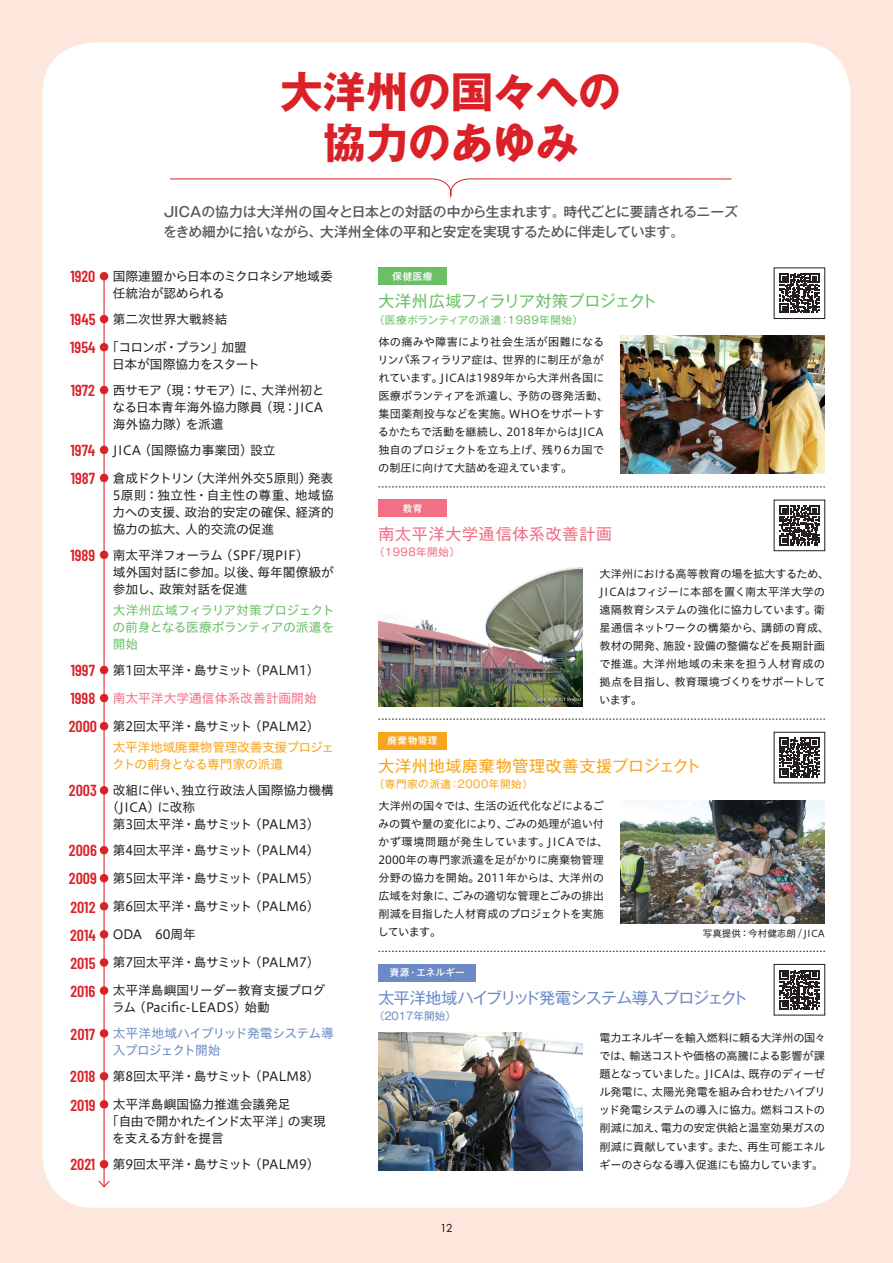
<style>
.page{position:relative;width:893px;height:1263px;background:#fde7dc}
.page>*{position:absolute;margin:0;border:0;box-sizing:border-box;transform-origin:0 0}
.t1{font:700 42.45px "Gothic MB101 Pr 6 N";color:#da2128}
.t2{font:600 15.9px "Barlow Condensed";color:#da2128}
.t3{font:15.9px "Gothic MB101 Pr 6 N";letter-spacing:-.04em;color:#6c8bc6}
.t4{font:15.9px "Gothic MB101 Pr 6 N";letter-spacing:.05em;color:#f9a51b}
.t5{font:15.9px "Gothic MB101 Pr 6 N";letter-spacing:-.005em;color:#6bc067}
.t6{font:15.9px "Gothic MB101 Pr 6 N";letter-spacing:.05em;color:#f17085}
.t7{font:500 13.8px/20.2px "Gothic MB101 Pr 6 N";letter-spacing:-.015em;color:#57585a}
.t8{font:12.75px/17px "Hiragino UD Sans Std N W4";color:#231f20}
.t9{font:12.75px/17px "Hiragino UD Sans Std N W4";letter-spacing:-.03em;color:#231f20}
.t10{font:12.75px/17px "Hiragino UD Sans Std N W4";letter-spacing:-.03em;color:#6bc067;text-align:justify}
.t11{font:12.75px/17px "Hiragino UD Sans Std N W4";letter-spacing:-.025em;color:#f9a51b}
.t12{font:12.75px/17px "Hiragino UD Sans Std N W4";letter-spacing:-.055em;color:#6c8bc6}
.t13{font:12.75px "Hiragino UD Sans Std N W4";color:#f17085}
.t14{font:12.75px "Hiragino UD Sans Std N W4";letter-spacing:-.065em;color:#231f20}
.t15{font:12.75px "Hiragino UD Sans Std N W4";letter-spacing:-.035em;color:#231f20}
.t16{font:11.1px/18px "Hiragino UD Sans Std N W4";letter-spacing:-.005em;color:#231f20}
.t17{font:10.65px "Gothic MB101 Pr 6 N";letter-spacing:.045em;color:#6bc067}
.t18{font:10.65px "Gothic MB101 Pr 6 N";letter-spacing:.05em;color:#f9a51b}
.t19{font:10.65px "Gothic MB101 Pr 6 N";letter-spacing:.05em;color:#f17085}
.t20{font:10.65px "Gothic MB101 Pr 6 N";color:#6c8bc6}
.t21{font:500 10.65px "Futura Std";color:#231f20}
.t22{font:500 9.6px "Gothic MB101 Pr 6 N";letter-spacing:.05em;color:#fff}
.t23{font:9.6px "Hiragino UD Sans Std N W4";color:#231f20}
</style>
<div class="page">
<div style="left:43px;top:43px;width:807px;height:1165px;background:#fff;border-radius:51px"></div>
<hr style="left:104px;top:274px;width:1px;height:913px;background:#da2128">
<svg style="left:98px;top:1180px;width:12px;height:8px"></svg>
<svg style="left:378px;top:487px;width:447px;height:1px"></svg>
<svg style="left:378px;top:719px;width:447px;height:1px"></svg>
<svg style="left:378px;top:951px;width:447px;height:1px"></svg>
<svg style="left:170px;top:178px;width:562px;height:21px"></svg>
<div style="left:100px;top:315px;width:8px;height:8px;background:#da2128;border-radius:50%"></div>
<div style="left:100px;top:272px;width:8px;height:8px;background:#da2128;border-radius:50%"></div>
<div style="left:100px;top:343px;width:8px;height:8px;background:#da2128;border-radius:50%"></div>
<div style="left:100px;top:386px;width:8px;height:8px;background:#da2128;border-radius:50%"></div>
<div style="left:100px;top:446px;width:8px;height:8px;background:#da2128;border-radius:50%"></div>
<div style="left:100px;top:474px;width:8px;height:8px;background:#da2128;border-radius:50%"></div>
<div style="left:100px;top:551px;width:8px;height:8px;background:#da2128;border-radius:50%"></div>
<div style="left:100px;top:666px;width:8px;height:8px;background:#da2128;border-radius:50%"></div>
<div style="left:100px;top:694px;width:8px;height:8px;background:#da2128;border-radius:50%"></div>
<div style="left:100px;top:722px;width:8px;height:8px;background:#da2128;border-radius:50%"></div>
<div style="left:100px;top:786px;width:8px;height:8px;background:#da2128;border-radius:50%"></div>
<div style="left:100px;top:846px;width:8px;height:8px;background:#da2128;border-radius:50%"></div>
<div style="left:100px;top:874px;width:8px;height:8px;background:#da2128;border-radius:50%"></div>
<div style="left:100px;top:902px;width:8px;height:8px;background:#da2128;border-radius:50%"></div>
<div style="left:100px;top:930px;width:8px;height:9px;background:#da2128;border-radius:50%"></div>
<div style="left:100px;top:958px;width:8px;height:9px;background:#da2128;border-radius:50%"></div>
<div style="left:100px;top:986px;width:8px;height:9px;background:#da2128;border-radius:50%"></div>
<div style="left:100px;top:1029px;width:8px;height:9px;background:#da2128;border-radius:50%"></div>
<div style="left:100px;top:1072px;width:8px;height:8px;background:#da2128;border-radius:50%"></div>
<div style="left:100px;top:1100px;width:8px;height:8px;background:#da2128;border-radius:50%"></div>
<div style="left:100px;top:1160px;width:8px;height:8px;background:#da2128;border-radius:50%"></div>
<img style="left:621px;top:336px;width:204px;height:138px">
<div style="left:378px;top:268px;width:68px;height:17px;background:#6bc067"></div>
<img style="left:378px;top:568px;width:205px;height:138px">
<div style="left:378px;top:500px;width:68px;height:17px;background:#f17085"></div>
<img style="left:621px;top:800px;width:204px;height:123px">
<div style="left:378px;top:732px;width:68px;height:17px;background:#f9a51b"></div>
<img style="left:378px;top:1032px;width:205px;height:138px">
<div style="left:378px;top:964px;width:98px;height:17px;background:#6c8bc6"></div>
<svg style="left:780px;top:970px;width:39px;height:39px"></svg>
<svg style="left:780px;top:738px;width:39px;height:39px"></svg>
<svg style="left:780px;top:505px;width:39px;height:40px"></svg>
<svg style="left:780px;top:273px;width:39px;height:40px"></svg>
<p class="t1" style="left:281px;top:56px;width:342px">大洋州の国々への</p>
<p class="t1" style="left:323px;top:107px;width:257px">協力のあゆみ</p>
<p class="t7" style="left:163px;top:201px;width:576px">JICAの協力は大洋州の国々と日本との対話の中から生まれます。時代ごとに要請されるニーズをきめ細かに拾いながら、大洋州全体の平和と安定を実現するために伴走しています。</p>
<p class="t2" style="left:70px;top:265px;width:27px">1920</p>
<p class="t9" style="left:113px;top:267px;width:222px">国際連盟から日本のミクロネシア地域委任統治が認められる</p>
<p class="t2" style="left:70px;top:308px;width:27px">1945</p>
<p class="t8" style="left:113px;top:310px;width:116px">第二次世界大戦終結</p>
<p class="t2" style="left:70px;top:336px;width:27px">1954</p>
<p class="t2" style="left:71px;top:379px;width:26px">1972</p>
<p class="t14" style="left:106px;top:337px;width:155px">「コロンボ・プラン」加盟　</p>
<p class="t15" style="left:112px;top:354px;width:149px">日本が国際協力をスタート</p>
<p class="t8" style="left:112px;top:381px;width:214px;text-align:justify">西サモア（現：サモア）に、大洋州初となる日本青年海外協力隊員（現：JICA海外協力隊）を派遣</p>
<p class="t2" style="left:71px;top:439px;width:26px">1974</p>
<p class="t8" style="left:113px;top:441px;width:165px">JICA（国際協力事業団）設立</p>
<p class="t8" style="left:113px;top:469px;width:222px">倉成ドクトリン（大洋州外交5原則）発表</p>
<p class="t8" style="left:112px;top:486px;width:223px;text-align:justify">5原則：独立性・自主性の尊重、地域協力への支援、政治的安定の確保、経済的協力の拡大、人的交流の促進</p>
<p class="t2" style="left:71px;top:467px;width:26px">1987</p>
<p class="t2" style="left:71px;top:544px;width:26px">1989</p>
<p class="t8" style="left:113px;top:546px;width:198px">南太平洋フォーラム（SPF/現PIF）</p>
<p class="t8" style="left:113px;top:563px;width:223px">域外国対話に参加。以後、毎年閣僚級が参加し、政策対話を促進</p>
<p class="t10" style="left:113px;top:601px;width:224px">大洋州広域フィラリア対策プロジェクトの前身となる医療ボランティアの派遣を開始</p>
<p class="t2" style="left:71px;top:659px;width:26px">1997</p>
<p class="t8" style="left:113px;top:661px;width:208px">第1回太平洋・島サミット（PALM1）</p>
<p class="t2" style="left:71px;top:687px;width:26px">1998</p>
<p class="t13" style="left:113px;top:688px;width:206px">南太平洋大学通信体系改善計画開始</p>
<p class="t8" style="left:113px;top:717px;width:208px">第2回太平洋・島サミット（PALM2）</p>
<p class="t11" style="left:112px;top:738px;width:224px">太平洋地域廃棄物管理改善支援プロジェクトの前身となる専門家の派遣</p>
<p class="t2" style="left:69px;top:715px;width:30px">2000</p>
<p class="t2" style="left:69px;top:779px;width:29px">2003</p>
<p class="t8" style="left:106px;top:781px;width:229px;text-indent:6px">改組に伴い、独立行政法人国際協力機構（JICA）に改称</p>
<p class="t8" style="left:113px;top:815px;width:208px">第3回太平洋・島サミット（PALM3）</p>
<p class="t2" style="left:69px;top:839px;width:29px">2006</p>
<p class="t8" style="left:113px;top:841px;width:208px">第4回太平洋・島サミット（PALM4）</p>
<p class="t2" style="left:69px;top:867px;width:29px">2009</p>
<p class="t8" style="left:113px;top:869px;width:208px">第5回太平洋・島サミット（PALM5）</p>
<p class="t2" style="left:70px;top:895px;width:27px">2012</p>
<p class="t8" style="left:113px;top:897px;width:208px">第6回太平洋・島サミット（PALM6）</p>
<p class="t2" style="left:70px;top:923px;width:27px">2014</p>
<p class="t8" style="left:113px;top:925px;width:85px">ODA　60周年</p>
<p class="t2" style="left:70px;top:952px;width:27px">2015</p>
<p class="t8" style="left:113px;top:953px;width:208px">第7回太平洋・島サミット（PALM7）</p>
<p class="t8" style="left:112px;top:981px;width:215px">太平洋島嶼国リーダー教育支援プログラム （Pacific-LEADS）始動</p>
<p class="t2" style="left:70px;top:980px;width:27px">2016</p>
<p class="t12" style="left:113px;top:1024px;width:223px">太平洋地域ハイブリッド発電システム導入プロジェクト開始</p>
<p class="t2" style="left:71px;top:1022px;width:26px">2017</p>
<p class="t2" style="left:70px;top:1065px;width:27px">2018</p>
<p class="t8" style="left:113px;top:1067px;width:208px">第8回太平洋・島サミット（PALM8）</p>
<p class="t8" style="left:113px;top:1095px;width:180px">太平洋島嶼国協力推進会議発足</p>
<p class="t9" style="left:112px;top:1112px;width:215px;text-indent:-6px">「自由で開かれたインド太平洋」の実現を支える方針を提言</p>
<p class="t2" style="left:70px;top:1093px;width:27px">2019</p>
<p class="t2" style="left:71px;top:1153px;width:26px">2021</p>
<p class="t8" style="left:113px;top:1155px;width:208px">第9回太平洋・島サミット（PALM9）</p>
<p class="t22" style="left:393px;top:268px;width:41px">保健医療</p>
<p class="t5" style="left:378px;top:288px;width:280px">大洋州広域フィラリア対策プロジェクト</p>
<p class="t17" style="left:374px;top:311px;width:211px">（医療ボランティアの派遣：1989年開始）</p>
<p class="t16" style="left:378px;top:332px;width:232px">体の痛みや障害により社会生活が困難になるリンパ系フィラリア症は、世界的に制圧が急がれています。JICAは1989年から大洋州各国に医療ボランティアを派遣し、予防の啓発活動、集団薬剤投与などを実施。WHOをサポートするかたちで活動を継続し、2018年からはJICA独自のプロジェクトを立ち上げ、残り6カ国での制圧に向けて大詰めを迎えています。</p>
<p class="t22" style="left:403px;top:500px;width:21px">教育</p>
<p class="t6" style="left:378px;top:521px;width:235px">南太平洋大学通信体系改善計画</p>
<p class="t19" style="left:374px;top:543px;width:88px">（1998年開始）</p>
<p class="t16" style="left:599px;top:564px;width:232px">大洋州における高等教育の場を拡大するため、<br>JICAはフィジーに本部を置く南太平洋大学の遠隔教育システムの強化に協力しています。衛星通信ネットワークの構築から、講師の育成、教材の開発、施設・設備の整備などを長期計画で推進。大洋州地域の未来を担う人材育成の拠点を目指し、教育環境づくりをサポートしています。</p>
<p class="t22" style="left:388px;top:732px;width:51px">廃棄物管理</p>
<p class="t4" style="left:378px;top:752px;width:324px">大洋州地域廃棄物管理改善支援プロジェクト</p>
<p class="t18" style="left:374px;top:775px;width:161px">（専門家の派遣：2000年開始）</p>
<p class="t16" style="left:378px;top:796px;width:232px">大洋州の国々では、生活の近代化などによるごみの質や量の変化により、ごみの処理が追い付かず環境問題が発生しています。JICAでは、<br>2000年の専門家派遣を足がかりに廃棄物管理分野の協力を開始。2011年からは、大洋州の広域を対象に、ごみの適切な管理とごみの排出削減を目指した人材育成のプロジェクトを実施しています。</p>
<p class="t23" style="left:703px;top:926px;width:123px">写真提供：今村健志朗 / JICA</p>
<p class="t22" style="left:390px;top:965px;width:77px">資源・エネルギー</p>
<p class="t3" style="left:378px;top:984px;width:371px">太平洋地域ハイブリッド発電システム導入プロジェクト</p>
<p class="t20" style="left:374px;top:1007px;width:84px">（2017年開始）</p>
<p class="t16" style="left:599px;top:1028px;width:229px;text-align:justify">電力エネルギーを輸入燃料に頼る大洋州の国々では、輸送コストや価格の高騰による影響が課題となっていました。JICAは、既存のディーゼル発電に、太陽光発電を組み合わせたハイブリッド発電システムの導入に協力。燃料コストの削減に加え、電力の安定供給と温室効果ガスの削減に貢献しています。また、再生可能エネルギーのさらなる導入促進にも協力しています。</p>
<p class="t21" style="left:441px;top:1221px;width:13px">12</p>
</div>
